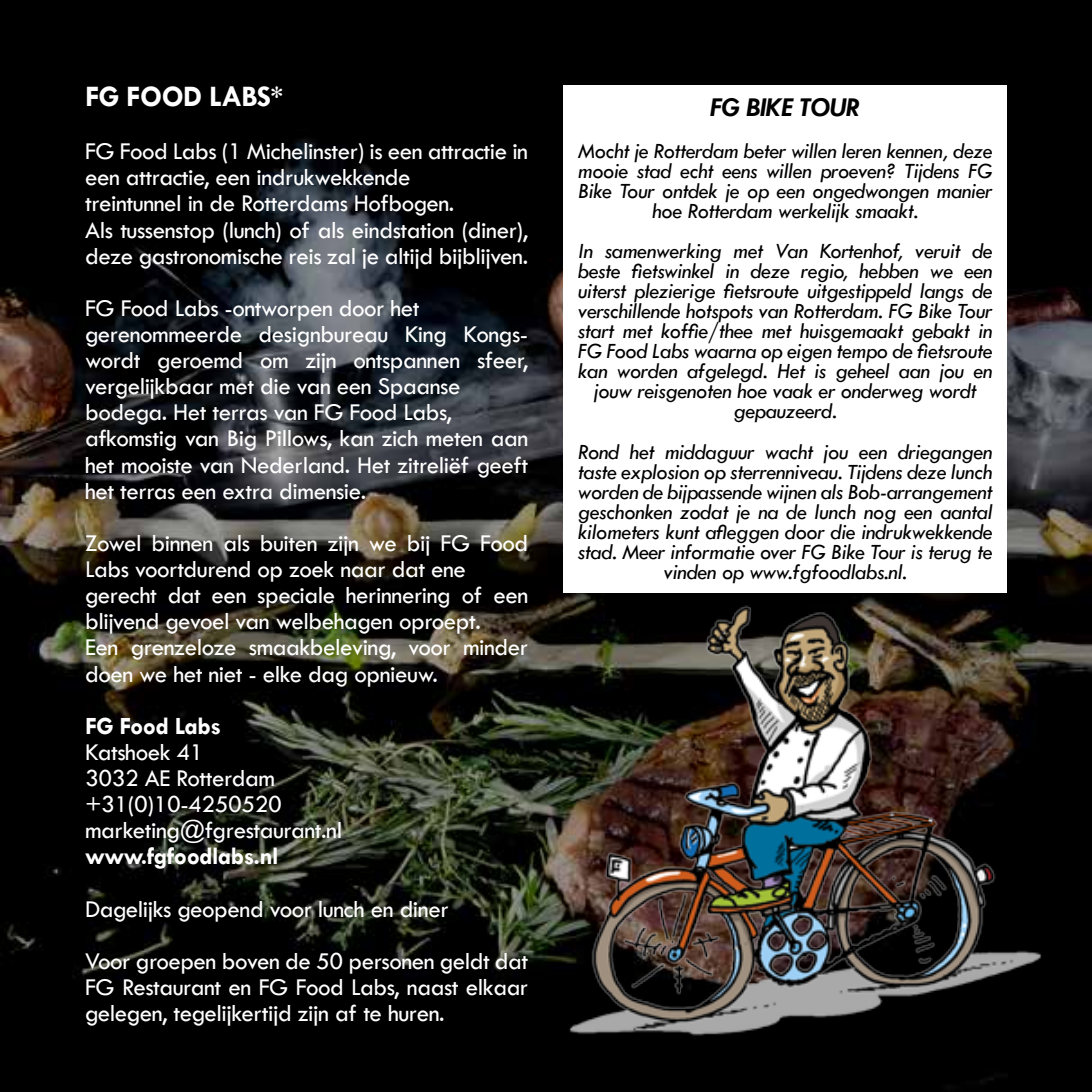
<style>
.page{position:relative;width:1092px;height:1092px;background:#fff}
.page>*{position:absolute;margin:0;border:0;box-sizing:border-box;transform-origin:0 0}
.t1{font:700 30px "Tw Cen";letter-spacing:-.02em;color:#fff}
.t2{font:italic 700 27.5px "Tw Cen";letter-spacing:-.02em;color:#000}
.t3{font:25px/26px "Tw Cen";letter-spacing:-.02em;color:#fff}
.t4{font:700 25px "Tw Cen";letter-spacing:-.02em;color:#fff}
.t5{font:italic 22.5px/20px "Tw Cen";letter-spacing:-.02em;color:#000;text-align:center}
</style>
<div class="page">
<img style="left:0;top:0;width:1091px;height:1091px">
<div style="left:563px;top:85px;width:443px;height:507px;background:#fff"></div>
<img style="left:549px;top:584px;width:521px;height:507px">
<p class="t1" style="left:85px;top:78px;width:200px">FG FOOD LABS*</p>
<p class="t3" style="left:85px;top:138px;width:444px">FG Food Labs (1 Michelinster) is een attractie in een attractie, een indrukwekkende<br>treintunnel in de Rotterdams Hofbogen.<br>Als tussenstop (lunch) of als eindstation (diner), deze gastronomische reis zal je altijd bijblijven.</p>
<p class="t3" style="left:85px;top:295px;width:444px">FG Food Labs -ontworpen door het gerenommeerde designbureau King Kongs&shy;wordt geroemd om zijn ontspannen sfeer, vergelijkbaar met die van een Spaanse bodega. Het terras van FG Food Labs, afkomstig van Big Pillows, kan zich meten aan het mooiste van Nederland. Het zitreliëf geeft het terras een extra dimensie.</p>
<p class="t3" style="left:85px;top:530px;width:444px">Zowel binnen als buiten zijn we bij FG Food Labs voortdurend op zoek naar dat ene gerecht dat een speciale herinnering of een blijvend gevoel van welbehagen oproept.<br>Een grenzeloze smaakbeleving, voor minder doen we het niet - elke dag opnieuw.</p>
<p class="t4" style="left:85px;top:710px;width:137px">FG Food Labs</p>
<p class="t3" style="left:85px;top:738px;width:258px">Katshoek 41<br>3032 AE Rotterdam +31(0)10-4250520 marketing@fgrestaurant.nl</p>
<p class="t4" style="left:85px;top:841px;width:195px">www.fgfoodlabs.nl</p>
<p class="t3" style="left:85px;top:882px;width:445px;line-height:52.2px">Dagelijks geopend voor lunch en diner<br>Voor groepen boven de 50 personen geldt dat</p>
<p class="t3" style="left:85px;top:973px;width:444px">FG Restaurant en FG Food Labs, naast elkaar gelegen, tegelijkertijd zijn af te huren.</p>
<p class="t2" style="left:710px;top:90px;width:152px">FG BIKE TOUR</p>
<p class="t5" style="left:578px;top:141px;width:416px">Mocht je Rotterdam beter willen leren kennen, deze mooie stad echt eens willen proeven? Tijdens FG Bike Tour ontdek je op een ongedwongen manier hoe Rotterdam werkelijk smaakt.</p>
<p class="t5" style="left:578px;top:241px;width:416px">In samenwerking met Van Kortenhof, veruit de beste fietswinkel in deze regio, hebben we een uiterst plezierige fietsroute uitgestippeld langs de verschillende hotspots van Rotterdam. FG Bike Tour start met koffie/thee met huisgemaakt gebakt in FG Food Labs waarna op eigen tempo de fietsroute kan worden afgelegd. Het is geheel aan jou en jouw reisgenoten hoe vaak er onderweg wordt gepauzeerd.</p>
<p class="t5" style="left:578px;top:441px;width:416px">Rond het middaguur wacht jou een driegangen taste explosion op sterrenniveau. Tijdens deze lunch worden de bijpassende wijnen als Bob-arrangement geschonken zodat je na de lunch nog een aantal kilometers kunt afleggen door die indrukwekkende stad. Meer informatie over FG Bike Tour is terug te vinden op www.fgfoodlabs.nl.</p>
</div>
